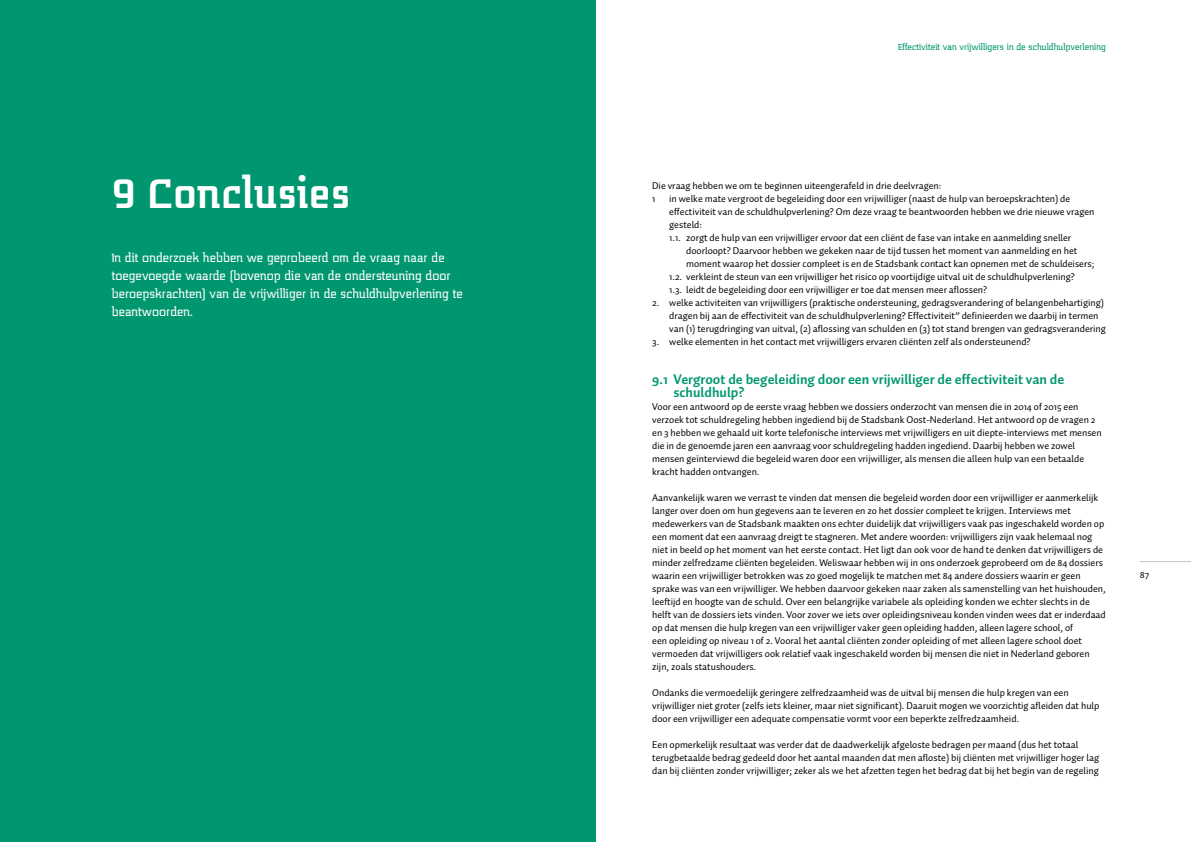
<style>
.page{position:relative;width:1191px;height:842px;background:#fff}
.page>*{position:absolute;margin:0;border:0;box-sizing:border-box;transform-origin:0 0}
.t1{font:700 48px "Midnight Kernboy";color:#fff}
.t2{font:14px/18px "Midnight Kernboy";color:#fff}
.t3{font:700 14px/13px "Auto 1";color:#009770}
.t4{font:10px/13px "Auto 1";color:#000}
.t5{font:10px "Midnight Kernboy";color:#009770}
</style>
<div class="page">
<hr style="left:1140px;top:561px;width:51px;height:1px;background:#c6c5c0">
<div style="left:0;top:0;width:595px;height:842px;background:#009770"></div>
<h1 class="t1" style="left:112px;top:167px;width:240px">9 Conclusies</h1>
<h2 class="t2" style="left:112px;top:249px;width:352px">In dit onderzoek hebben we geprobeerd om de vraag naar de toegevoegde waarde (bovenop die van de ondersteuning door beroepskrachten) van de vrijwilliger in de schuldhulpverlening te beantwoorden.</h2>
<p class="t5" style="left:898px;top:42px;width:209px">Effectiviteit van vrijwilligers in de schuldhulpverlening</p>
<p class="t4" style="left:652px;top:179px;width:291px">Die vraag hebben we om te beginnen uiteengerafeld in drie deelvragen:<br>1</p>
<p class="t4" style="left:669px;top:192px;width:402px">in welke mate vergroot de begeleiding door een vrijwilliger (naast de hulp van beroepskrachten) de</p>
<p class="t4" style="left:669px;top:205px;width:427px">effectiviteit van de schuldhulpverlening? Om deze vraag te beantwoorden hebben we drie nieuwe vragen</p>
<p class="t4" style="left:669px;top:218px;width:34px">gesteld:</p>
<p class="t4" style="left:669px;top:231px;width:403px">1.1. zorgt de hulp van een vrijwilliger ervoor dat een cliënt de fase van intake en aanmelding sneller</p>
<p class="t4" style="left:686px;top:244px;width:393px">doorloopt? Daarvoor hebben we gekeken naar de tijd tussen het moment van aanmelding en het</p>
<p class="t4" style="left:686px;top:257px;width:409px">moment waarop het dossier compleet is en de Stadsbank contact kan opnemen met de schuldeisers;</p>
<p class="t4" style="left:669px;top:270px;width:407px">1.2. verkleint de steun van een vrijwilliger het risico op voortijdige uitval uit de schuldhulpverlening?</p>
<p class="t4" style="left:669px;top:283px;width:319px">1.3. leidt de begeleiding door een vrijwilliger er toe dat mensen meer aflossen?</p>
<p class="t4" style="left:669px;top:296px;width:438px;text-indent:-17px">2. welke activiteiten van vrijwilligers (praktische ondersteuning, gedragsverandering of belangenbehartiging) dragen bij aan de effectiviteit van de schuldhulpverlening? Effectiviteit” definieerden we daarbij in termen van (1) terugdringing van uitval, (2) aflossing van schulden en (3) tot stand brengen van gedragsverandering</p>
<p class="t4" style="left:652px;top:335px;width:380px">3. welke elementen in het contact met vrijwilligers ervaren cliënten zelf als ondersteunend?</p>
<h2 class="t3" style="left:673px;top:373px;width:392px;text-indent:-21px">9.1 Vergroot de begeleiding door een vrijwilliger de effectiviteit van de schuldhulp?</h2>
<p class="t4" style="left:652px;top:400px;width:451px">Voor een antwoord op de eerste vraag hebben we dossiers onderzocht van mensen die in 2014 of 2015 een verzoek tot schuldregeling hebben ingediend bij de Stadsbank Oost-Nederland. Het antwoord op de vragen 2 en 3 hebben we gehaald uit korte telefonische interviews met vrijwilligers en uit diepte-interviews met mensen die in de genoemde jaren een aanvraag voor schuldregeling hadden ingediend. Daarbij hebben we zowel mensen geïnterviewd die begeleid waren door een vrijwilliger, als mensen die alleen hulp van een betaalde kracht hadden ontvangen.</p>
<p class="t4" style="left:652px;top:491px;width:455px">Aanvankelijk waren we verrast te vinden dat mensen die begeleid worden door een vrijwilliger er aanmerkelijk langer over doen om hun gegevens aan te leveren en zo het dossier compleet te krijgen. Interviews met medewerkers van de Stadsbank maakten ons echter duidelijk dat vrijwilligers vaak pas ingeschakeld worden op een moment dat een aanvraag dreigt te stagneren. Met andere woorden: vrijwilligers zijn vaak helemaal nog niet in beeld op het moment van het eerste contact. Het ligt dan ook voor de hand te denken dat vrijwilligers de minder zelfredzame cliënten begeleiden. Weliswaar hebben wij in ons onderzoek geprobeerd om de 84 dossiers waarin een vrijwilliger betrokken was zo goed mogelijk te matchen met 84 andere dossiers waarin er geen sprake was van een vrijwilliger. We hebben daarvoor gekeken naar zaken als samenstelling van het huishouden, leeftijd en hoogte van de schuld. Over een belangrijke variabele als opleiding konden we echter slechts in de helft van de dossiers iets vinden. Voor zover we iets over opleidingsniveau konden vinden wees dat er inderdaad op dat mensen die hulp kregen van een vrijwilliger vaker geen opleiding hadden, alleen lagere school, of<br>een opleiding op niveau 1 of 2. Vooral het aantal cliënten zonder opleiding of met alleen lagere school doet vermoeden dat vrijwilligers ook relatief vaak ingeschakeld worden bij mensen die niet in Nederland geboren zijn, zoals statushouders.</p>
<p class="t4" style="left:652px;top:686px;width:449px">Ondanks die vermoedelijk geringere zelfredzaamheid was de uitval bij mensen die hulp kregen van een vrijwilliger niet groter (zelfs iets kleiner, maar niet significant). Daaruit mogen we voorzichtig afleiden dat hulp door een vrijwilliger een adequate compensatie vormt voor een beperkte zelfredzaamheid.</p>
<p class="t4" style="left:652px;top:738px;width:448px">Een opmerkelijk resultaat was verder dat de daadwerkelijk afgeloste bedragen per maand (dus het totaal terugbetaalde bedrag gedeeld door het aantal maanden dat men afloste) bij cliënten met vrijwilliger hoger lag dan bij cliënten zonder vrijwilliger; zeker als we het afzetten tegen het bedrag dat bij het begin van de regeling</p>
<p class="t4" style="left:1140px;top:568px;width:11px">87</p>
</div>
